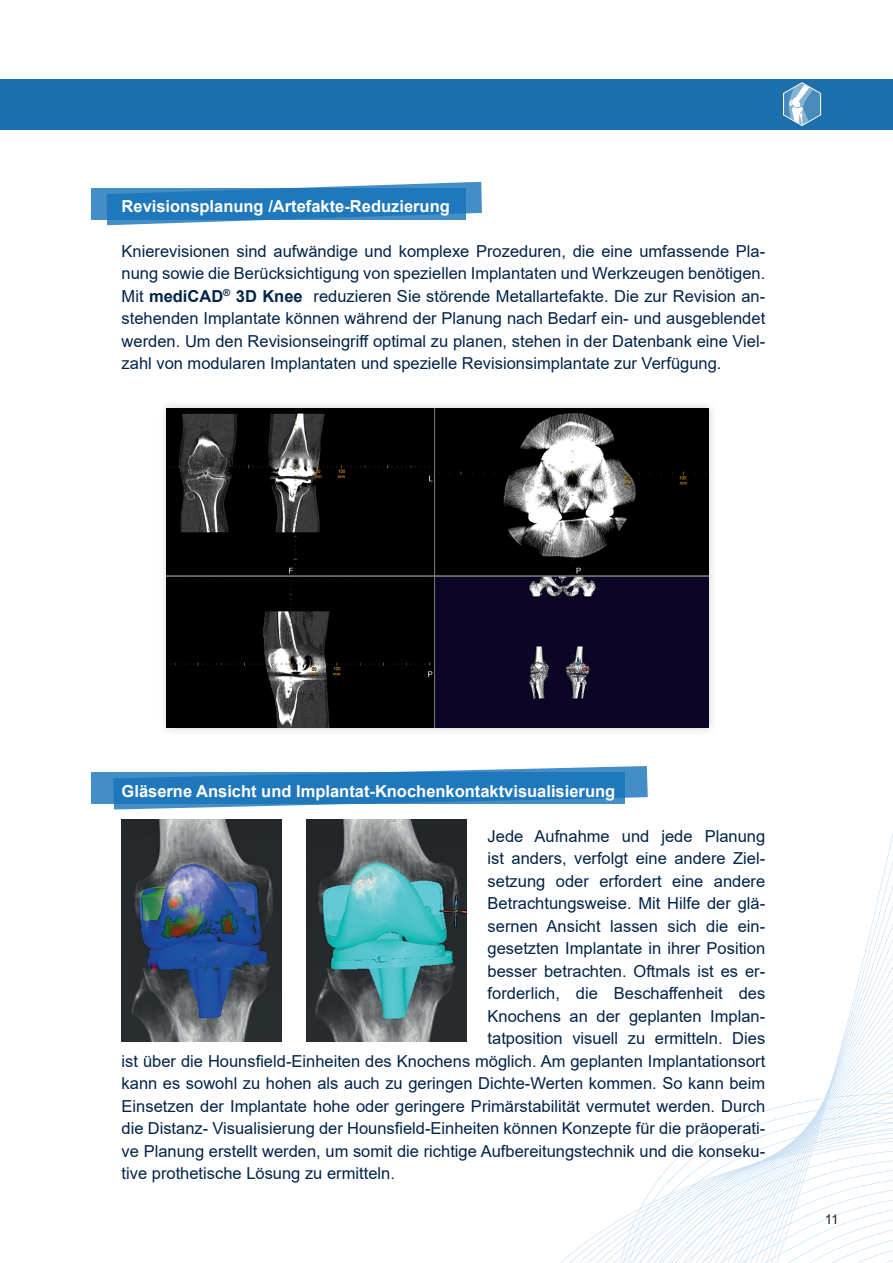
<style>
.page{position:relative;width:893px;height:1263px;background:#fff}
.page>*{position:absolute;margin:0;border:0;box-sizing:border-box;transform-origin:0 0}
.Hectec_-_Fliestext{font:16.5px/22.5px "Arial";color:#02234a;text-align:justify}
.Eyecatcher{font:700 16.5px "Arial";color:#fff}
.t1{font:13.5px "Arial";color:#231f20}
.s1{font-weight:700}
</style>
<div class="page">
<div style="left:0;top:79px;width:893px;height:51px;background:#1a6fac"></div>
<svg style="left:783px;top:82px;width:38px;height:44px"></svg>
<svg style="left:91px;top:803px;width:802px;height:460px"></svg>
<div style="left:91px;top:188px;width:375px;height:31px;background:#448ec7"></div>
<svg style="left:106px;top:182px;width:376px;height:43px"></svg>
<div style="left:157px;top:399px;width:562px;height:339px;background:#231f20;opacity:.2"></div>
<img style="left:167px;top:408px;width:542px;height:320px">
<div style="left:91px;top:772px;width:534px;height:31px;background:#448ec7"></div>
<svg style="left:113px;top:766px;width:535px;height:43px"></svg>
<img style="left:122px;top:820px;width:160px;height:222px">
<img style="left:306px;top:820px;width:160px;height:222px">
<p class="Eyecatcher" style="left:122px;top:194px;width:330px">Revisionsplanung /Artefakte-Reduzierung</p>
<p class="Hectec_-_Fliestext" style="left:122px;top:239px;width:645px">Knierevisionen sind aufwändige und komplexe Prozeduren, die eine umfassende Pla&shy;nung sowie die Berücksichtigung von speziellen Implantaten und Werkzeugen benötigen.<br>Mit <span class="s1">mediCAD</span><sup>®</sup> <span class="s1">3D Knee</span> reduzieren Sie störende Metallartefakte. Die zur Revision an&shy;stehenden Implantate können während der Planung nach Bedarf ein- und ausgeblendet werden. Um den Revisionseingriff optimal zu planen, stehen in der Datenbank eine Viel&shy;zahl von modularen Implantaten und spezielle Revisionsimplantate zur Verfügung.</p>
<p class="Eyecatcher" style="left:122px;top:779px;width:495px">Gläserne Ansicht und Implantat-Knochenkontaktvisualisierung</p>
<p class="Hectec_-_Fliestext" style="left:488px;top:824px;width:279px">Jede Aufnahme und jede Planung</p>
<p class="Hectec_-_Fliestext" style="left:488px;top:847px;width:279px">ist anders, verfolgt eine andere Ziel-</p>
<p class="Hectec_-_Fliestext" style="left:488px;top:869px;width:279px">setzung oder erfordert eine andere</p>
<p class="Hectec_-_Fliestext" style="left:488px;top:892px;width:279px">Betrachtungsweise. Mit Hilfe der glä-</p>
<p class="Hectec_-_Fliestext" style="left:488px;top:914px;width:279px">sernen Ansicht lassen sich die ein-</p>
<p class="Hectec_-_Fliestext" style="left:488px;top:937px;width:279px">gesetzten Implantate in ihrer Position</p>
<p class="Hectec_-_Fliestext" style="left:488px;top:959px;width:279px">besser betrachten. Oftmals ist es er-</p>
<p class="Hectec_-_Fliestext" style="left:488px;top:982px;width:279px">forderlich, die Beschaffenheit des</p>
<p class="Hectec_-_Fliestext" style="left:488px;top:1004px;width:279px">Knochens an der geplanten Implan-</p>
<p class="Hectec_-_Fliestext" style="left:488px;top:1027px;width:279px">tatposition visuell zu ermitteln. Dies</p>
<p class="Hectec_-_Fliestext" style="left:122px;top:1049px;width:645px">ist über die Hounsfield-Einheiten des Knochens möglich. Am geplanten Implantationsort</p>
<p class="Hectec_-_Fliestext" style="left:122px;top:1072px;width:645px">kann es sowohl zu hohen als auch zu geringen Dichte-Werten kommen. So kann beim</p>
<p class="Hectec_-_Fliestext" style="left:122px;top:1094px;width:645px">Einsetzen der Implantate hohe oder geringere Primärstabilität vermutet werden. Durch</p>
<p class="Hectec_-_Fliestext" style="left:122px;top:1117px;width:645px">die Distanz- Visualisierung der Hounsfield-Einheiten können Konzepte für die präoperati-</p>
<p class="Hectec_-_Fliestext" style="left:122px;top:1139px;width:645px">ve Planung erstellt werden, um somit die richtige Aufbereitungstechnik und die konseku-</p>
<p class="Hectec_-_Fliestext" style="left:122px;top:1162px;width:275px">tive prothetische Lösung zu ermitteln.</p>
<p class="t1" style="left:825px;top:1210px;width:16px">11</p>
</div>
